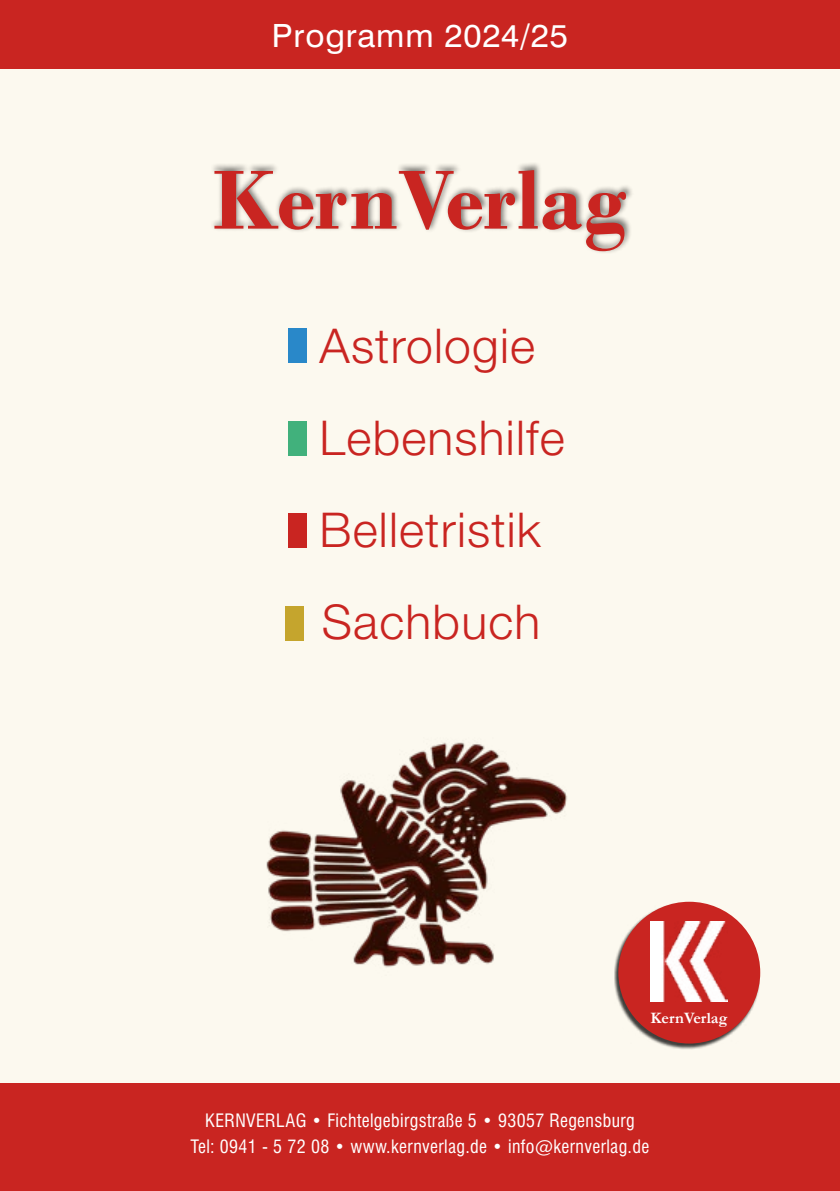
<style>
.page{position:relative;width:840px;height:1191px;background:#fff}
.page>*{position:absolute;margin:0;border:0;box-sizing:border-box;transform-origin:0 0}
.t1{font:700 88px "Bodoni";color:#c92521}
.t2{font:300 48px/92px "Helvetica Neue LT Std";letter-spacing:.025em;color:#c92521}
.t3{font:32px "Swiss 721 BT";letter-spacing:.025em;color:#fff}
.t4{font:condensed 18px/26px "Swiss 721 BT";letter-spacing:.02em;color:#fff;text-align:center}
.t5{font:700 16px "Garamond";color:#fff}
</style>
<div class="page">
<div style="left:0;top:0;width:839px;height:1191px;background:#fcf9ef"></div>
<div style="left:0;top:0;width:839px;height:68px;background:#c92521"></div>
<div style="left:0;top:1083px;width:839px;height:108px;background:#c92521"></div>
<div style="left:613px;top:902px;width:146px;height:147px;background:#000;opacity:.75"></div>
<div style="left:618px;top:901px;width:141px;height:142px;background:#c92521;border-radius:50%"></div>
<img style="left:650px;top:921px;width:77px;height:80px">
<div style="left:211px;top:162px;width:423px;height:92px;background:#000;opacity:.5"></div>
<div style="left:288px;top:513px;width:18px;height:34px;background:#c92521"></div>
<div style="left:288px;top:329px;width:18px;height:34px;background:#2988c9"></div>
<div style="left:285px;top:606px;width:18px;height:34px;background:#c5a52d"></div>
<img style="left:266px;top:742px;width:301px;height:226px">
<div style="left:288px;top:421px;width:18px;height:34px;background:#41b17c"></div>
<h3 class="t3" style="left:272px;top:16px;width:297px">Programm 2024/25</h3>
<h1 class="t1" style="left:212px;top:148px;width:416px">KernVerlag</h1>
<h2 class="t2" style="left:319px;top:299px;width:246px">Astrologie<br>Lebenshilfe<br>Belletristik<br>Sachbuch</h2>
<p class="t5" style="left:650px;top:1006px;width:79px">KernVerlag</p>
<p class="t4" style="left:190px;top:1107px;width:460px">KERNVERLAG • Fichtelgebirgstraße 5 • 93057 Regensburg<br>Tel: 0941 - 5 72 08 • www.kernverlag.de • info@kernverlag.de</p>
</div>
